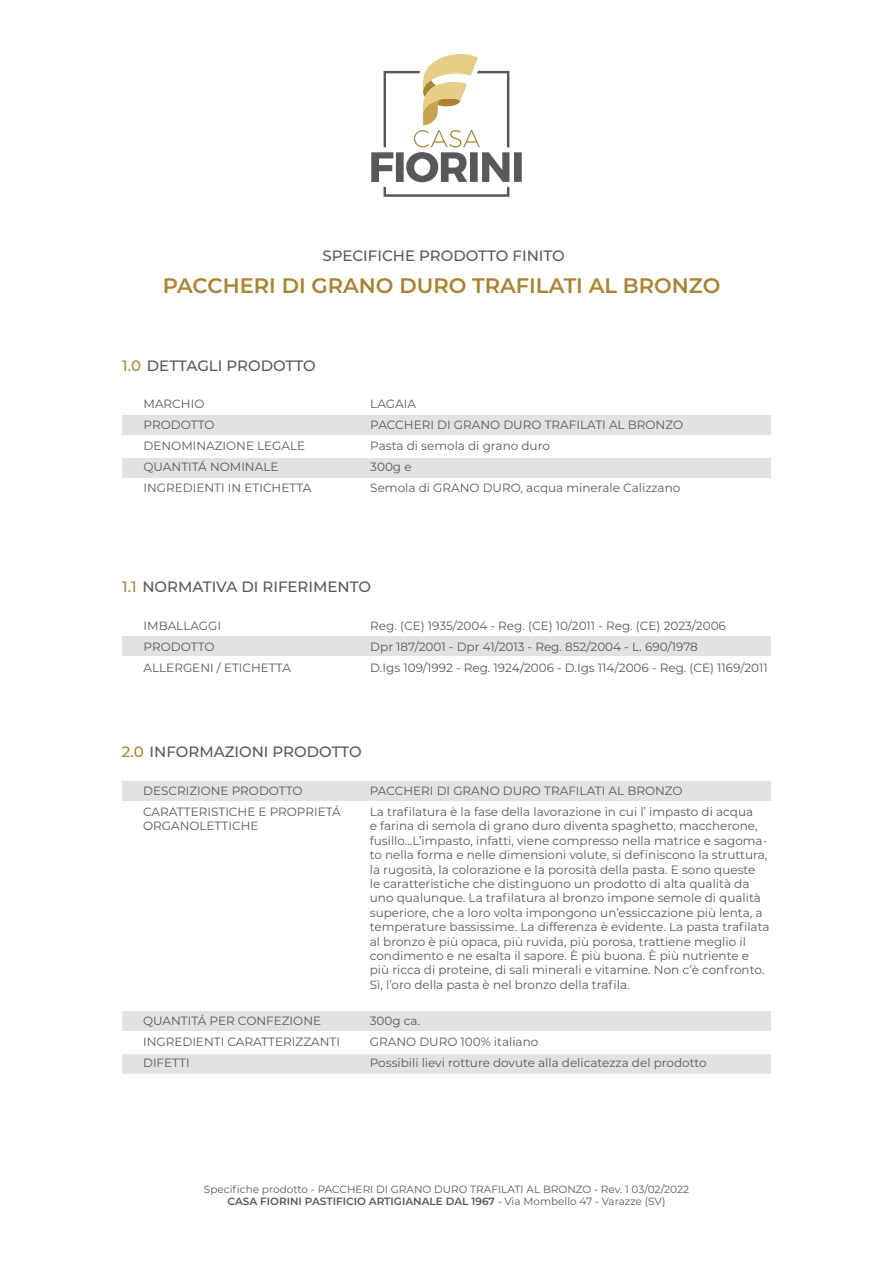
<style>
.page{position:relative;width:893px;height:1263px;background:#fff}
.page>*{position:absolute;margin:0;border:0;box-sizing:border-box;transform-origin:0 0}
.t1{font:600 21px "Montserrat";color:#aa8230}
.t2{font:500 15px "Montserrat";color:#57585a}
.t3{font:12px/21px "Montserrat";color:#57585a}
.t4{font:10.5px/12.6px "Montserrat";color:#57585a;text-align:center}
.s1{color:#aa8230}
.s2{font-weight:600}
</style>
<div class="page">
<div style="left:122px;top:415px;width:649px;height:19px;background:#e1e2e4"></div>
<div style="left:122px;top:637px;width:649px;height:19px;background:#e1e2e4"></div>
<div style="left:122px;top:781px;width:648px;height:20px;background:#e1e2e4"></div>
<div style="left:122px;top:1011px;width:648px;height:19px;background:#e1e2e4"></div>
<div style="left:122px;top:1054px;width:648px;height:20px;background:#e1e2e4"></div>
<div style="left:122px;top:458px;width:649px;height:19px;background:#e1e2e4"></div>
<svg style="left:371px;top:54px;width:151px;height:143px"></svg>
<p class="t2" style="left:322px;top:245px;width:244px">SPECIFICHE PRODOTTO FINITO</p>
<h1 class="t1" style="left:163px;top:270px;width:559px">PACCHERI DI GRANO DURO TRAFILATI AL BRONZO</h1>
<p class="t2" style="left:122px;top:355px;width:195px"><span class="s1">1.0</span> DETTAGLI PRODOTTO</p>
<p class="t3" style="left:144px;top:393px;width:169px">MARCHIO<br>PRODOTTO<br>DENOMINAZIONE LEGALE<br>QUANTITÁ NOMINALE<br>INGREDIENTI IN ETICHETTA</p>
<p class="t3" style="left:370px;top:393px;width:314px">LAGAIA<br>PACCHERI DI GRANO DURO TRAFILATI AL BRONZO<br>Pasta di semola di grano duro<br>300g e<br>Semola di GRANO DURO, acqua minerale Calizzano</p>
<p class="t2" style="left:122px;top:576px;width:250px"><span class="s1">1.1</span> NORMATIVA DI RIFERIMENTO</p>
<p class="t3" style="left:144px;top:615px;width:149px">IMBALLAGGI<br>PRODOTTO<br>ALLERGENI / ETICHETTA</p>
<p class="t3" style="left:370px;top:615px;width:399px">Reg. (CE) 1935/2004 - Reg. (CE) 10/2011 - Reg. (CE) 2023/2006<br>Dpr 187/2001 - Dpr 41/2013 - Reg. 852/2004 - L. 690/1978<br>D.Igs 109/1992 - Reg. 1924/2006 - D.Igs 114/2006 - Reg. (CE) 1169/2011</p>
<p class="t2" style="left:122px;top:741px;width:242px"><span class="s1">2.0</span> INFORMAZIONI PRODOTTO</p>
<p class="t3" style="left:143px;top:780px;width:199px">DESCRIZIONE PRODOTTO<br>CARATTERISTICHE E PROPRIETÁ</p>
<p class="t3" style="left:143px;top:815px;width:117px">ORGANOLETTICHE</p>
<p class="t3" style="left:370px;top:780px;width:385px">PACCHERI DI GRANO DURO TRAFILATI AL BRONZO<br>La trafilatura è la fase della lavorazione in cui l’ impasto di acqua</p>
<p class="t3" style="left:370px;top:818px;width:401px;line-height:14.4px">e farina di semola di grano duro diventa spaghetto, maccherone, fusillo...L’impasto, infatti, viene compresso nella matrice e sagoma&shy;to nella forma e nelle dimensioni volute, si definiscono la struttura, la rugosità, la colorazione e la porosità della pasta. E sono queste<br>le caratteristiche che distinguono un prodotto di alta qualità da uno qualunque. La trafilatura al bronzo impone semole di qualità superiore, che a loro volta impongono un’essiccazione più lenta, a temperature bassissime. La differenza è evidente. La pasta trafilata al bronzo è più opaca, più ruvida, più porosa, trattiene meglio il condimento e ne esalta il sapore. È più buona. È più nutriente e più ricca di proteine, di sali minerali e vitamine. Non c’è confronto.<br>Sì, l’oro della pasta è nel bronzo della trafila.</p>
<p class="t3" style="left:143px;top:1010px;width:198px">QUANTITÁ PER CONFEZIONE<br>INGREDIENTI CARATTERIZZANTI<br>DIFETTI</p>
<p class="t3" style="left:370px;top:1010px;width:338px">300g ca.<br>GRANO DURO 100% italiano<br>Possibili lievi rotture dovute alla delicatezza del prodotto</p>
<p class="t4" style="left:204px;top:1182px;width:486px">Specifiche prodotto - PACCHERI DI GRANO DURO TRAFILATI AL BRONZO - Rev. 1 03/02/2022<br><span class="s2">CASA FIORINI PASTIFICIO ARTIGIANALE DAL 1967</span> - Via Mombello 47 - Varazze (SV)</p>
</div>
